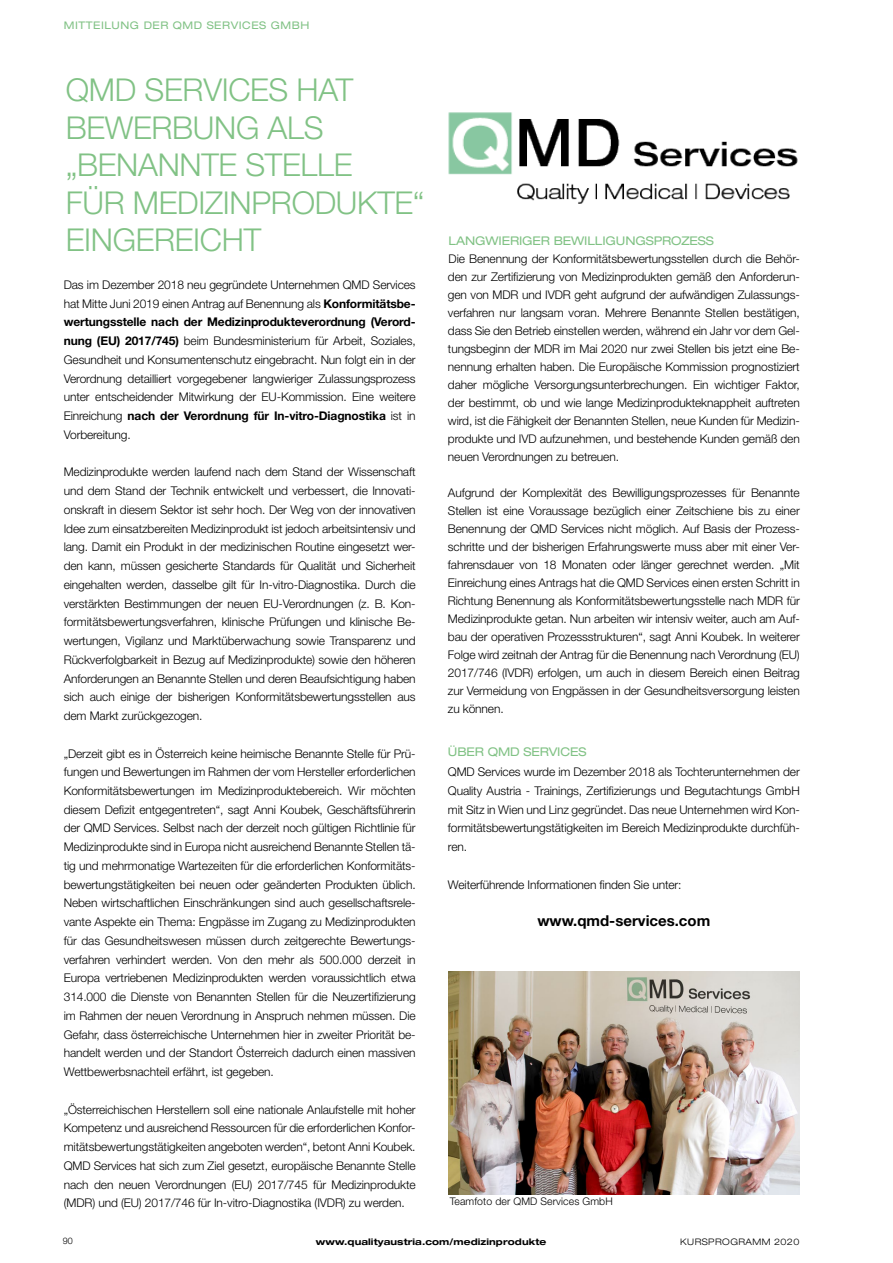
<style>
.page{position:relative;width:893px;height:1263px;background:#fff}
.page>*{position:absolute;margin:0;border:0;box-sizing:border-box;transform-origin:0 0}
.t1{font:300 31.5px/37.5px "Helvetica Neue LT Std";letter-spacing:-.01em;color:#81c285}
.t2{font:700 15px "Helvetica Neue LT Std";color:#000}
.t3{font:300 12px/18.8px "Helvetica Neue LT Std";letter-spacing:-.01em;color:#000;text-align:justify}
.t4{font:expanded 12px "Helvetica Neue LT Std";letter-spacing:-.01em;color:#81c285}
.t5{font:expanded 10.5px "Helvetica Neue LT Std";letter-spacing:.05em;color:#81c285}
.t6{font:300 10.5px "Helvetica Neue LT Std";letter-spacing:.01em;color:#000}
.t7{font:700 expanded 9px "Helvetica Neue LT Std";letter-spacing:.01em;color:#000}
.t8{font:300 expanded 9px "Helvetica Neue LT Std";letter-spacing:.05em;color:#000}
.t9{font:300 9px "Helvetica Neue LT Std";color:#000}
.s1{font-weight:700}
</style>
<div class="page">
<img style="left:449px;top:112px;width:349px;height:92px">
<img style="left:449px;top:972px;width:350px;height:223px">
<p class="t5" style="left:64px;top:18px;width:247px">MITTEILUNG DER QMD SERVICES GMBH</p>
<h1 class="t1" style="left:66px;top:71px;width:360px">QMD SERVICES HAT<br>BEWERBUNG ALS „BENANNTE STELLE<br>FÜR MEDIZINPRODUKTE“<br>EINGEREICHT</h1>
<p class="t3" style="left:64px;top:275px;width:353px">Das im Dezember 2018 neu gegründete Unternehmen QMD Services hat Mitte Juni 2019 einen Antrag auf Benennung als <span class="s1">Konformitätsbe&shy;wertungsstelle nach der Medizinprodukteverordnung (Verord&shy;nung (EU) 2017/745)</span> beim Bundesministerium für Arbeit, Soziales, Gesundheit und Konsumentenschutz eingebracht. Nun folgt ein in der Verordnung detailliert vorgegebener langwieriger Zulassungsprozess unter entscheidender Mitwirkung der EU-Kommission. Eine weitere Einreichung <span class="s1">nach der Verordnung für In-vitro-Diagnostika</span> ist in Vorbereitung.</p>
<p class="t3" style="left:64px;top:462px;width:353px">Medizinprodukte werden laufend nach dem Stand der Wissenschaft und dem Stand der Technik entwickelt und verbessert, die Innovati&shy;onskraft in diesem Sektor ist sehr hoch. Der Weg von der innovativen Idee zum einsatzbereiten Medizinprodukt ist jedoch arbeitsintensiv und lang. Damit ein Produkt in der medizinischen Routine eingesetzt wer&shy;den kann, müssen gesicherte Standards für Qualität und Sicherheit eingehalten werden, dasselbe gilt für In-vitro-Diagnostika. Durch die verstärkten Bestimmungen der neuen EU-Verordnungen (z. B. Kon&shy;formitätsbewertungsverfahren, klinische Prüfungen und klinische Be&shy;wertungen, Vigilanz und Marktüberwachung sowie Transparenz und Rückverfolgbarkeit in Bezug auf Medizinprodukte) sowie den höheren Anforderungen an Benannte Stellen und deren Beaufsichtigung haben sich auch einige der bisherigen Konformitätsbewertungsstellen aus dem Markt zurückgezogen.</p>
<p class="t3" style="left:64px;top:744px;width:353px">„Derzeit gibt es in Österreich keine heimische Benannte Stelle für Prü&shy;fungen und Bewertungen im Rahmen der vom Hersteller erforderlichen Konformitätsbewertungen im Medizinproduktebereich. Wir möchten diesem Defizit entgegentreten“, sagt Anni Koubek, Geschäftsführerin der QMD Services. Selbst nach der derzeit noch gültigen Richtlinie für Medizinprodukte sind in Europa nicht ausreichend Benannte Stellen tä&shy;tig und mehrmonatige Wartezeiten für die erforderlichen Konformitäts&shy;bewertungstätigkeiten bei neuen oder geänderten Produkten üblich.<br>Neben wirtschaftlichen Einschränkungen sind auch gesellschaftsrele&shy;vante Aspekte ein Thema: Engpässe im Zugang zu Medizinprodukten für das Gesundheitswesen müssen durch zeitgerechte Bewertungs&shy;verfahren verhindert werden. Von den mehr als 500.000 derzeit in Europa vertriebenen Medizinprodukten werden voraussichtlich etwa 314.000 die Dienste von Benannten Stellen für die Neuzertifizierung im Rahmen der neuen Verordnung in Anspruch nehmen müssen. Die Gefahr, dass österreichische Unternehmen hier in zweiter Priorität be&shy;handelt werden und der Standort Österreich dadurch einen massiven Wettbewerbsnachteil erfährt, ist gegeben.</p>
<p class="t3" style="left:64px;top:1100px;width:353px">„Österreichischen Herstellern soll eine nationale Anlaufstelle mit hoher Kompetenz und ausreichend Ressourcen für die erforderlichen Konfor&shy;mitätsbewertungstätigkeiten angeboten werden“, betont Anni Koubek.<br>QMD Services hat sich zum Ziel gesetzt, europäische Benannte Stelle nach den neuen Verordnungen (EU) 2017/745 für Medizinprodukte (MDR) und (EU) 2017/746 für In-vitro-Diagnostika (IVDR) zu werden.</p>
<p class="t4" style="left:449px;top:233px;width:267px">LANGWIERIGER BEWILLIGUNGSPROZESS</p>
<p class="t3" style="left:448px;top:249px;width:353px;line-height:18px">Die Benennung der Konformitätsbewertungsstellen durch die Behör&shy;den zur Zertifizierung von Medizinprodukten gemäß den Anforderun&shy;gen von MDR und IVDR geht aufgrund der aufwändigen Zulassungs&shy;verfahren nur langsam voran. Mehrere Benannte Stellen bestätigen, dass Sie den Betrieb einstellen werden, während ein Jahr vor dem Gel&shy;tungsbeginn der MDR im Mai 2020 nur zwei Stellen bis jetzt eine Be&shy;nennung erhalten haben. Die Europäische Kommission prognostiziert daher mögliche Versorgungsunterbrechungen. Ein wichtiger Faktor, der bestimmt, ob und wie lange Medizinprodukteknappheit auftreten wird, ist die Fähigkeit der Benannten Stellen, neue Kunden für Medizin&shy;produkte und IVD aufzunehmen, und bestehende Kunden gemäß den neuen Verordnungen zu betreuen.</p>
<p class="t3" style="left:448px;top:483px;width:353px;line-height:18px">Aufgrund der Komplexität des Bewilligungsprozesses für Benannte Stellen ist eine Voraussage bezüglich einer Zeitschiene bis zu einer Benennung der QMD Services nicht möglich. Auf Basis der Prozess&shy;schritte und der bisherigen Erfahrungswerte muss aber mit einer Ver&shy;fahrensdauer von 18 Monaten oder länger gerechnet werden. „Mit Einreichung eines Antrags hat die QMD Services einen ersten Schritt in Richtung Benennung als Konformitätsbewertungsstelle nach MDR für Medizinprodukte getan. Nun arbeiten wir intensiv weiter, auch am Auf&shy;bau der operativen Prozessstrukturen“, sagt Anni Koubek. In weiterer Folge wird zeitnah der Antrag für die Benennung nach Verordnung (EU)<br>2017/746 (IVDR) erfolgen, um auch in diesem Bereich einen Beitrag zur Vermeidung von Engpässen in der Gesundheitsversorgung leisten zu können.</p>
<p class="t4" style="left:448px;top:744px;width:140px">ÜBER QMD SERVICES</p>
<p class="t3" style="left:448px;top:762px;width:353px">QMD Services wurde im Dezember 2018 als Tochterunternehmen der Quality Austria - Trainings, Zertifizierungs und Begutachtungs GmbH mit Sitz in Wien und Linz gegründet. Das neue Unternehmen wird Kon&shy;formitätsbewertungstätigkeiten im Bereich Medizinprodukte durchfüh&shy;ren.</p>
<p class="t3" style="left:448px;top:875px;width:235px">Weiterführende Informationen finden Sie unter:</p>
<p class="t2" style="left:537px;top:912px;width:174px">www.qmd-services.com</p>
<p class="t6" style="left:450px;top:1195px;width:165px">Teamfoto der QMD Services GmbH</p>
<p class="t9" style="left:63px;top:1235px;width:12px">90</p>
<p class="t7" style="left:316px;top:1236px;width:232px">www.qualityaustria.com/medizinprodukte</p>
<p class="t8" style="left:680px;top:1236px;width:121px">KURSPROGRAMM 2020</p>
</div>
